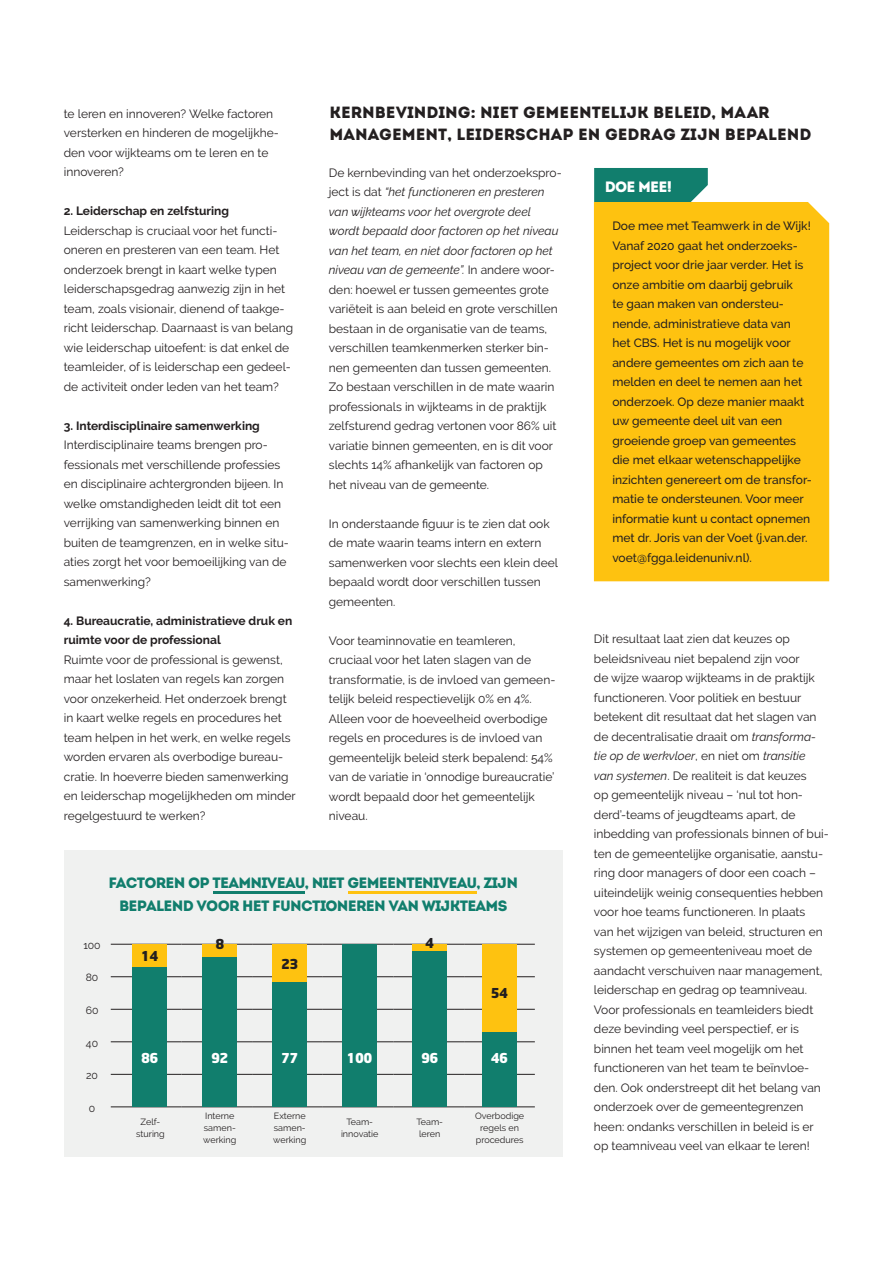
<style>
.page{position:relative;width:893px;height:1263px;background:#fff}
.page>*{position:absolute;margin:0;border:0;box-sizing:border-box;transform-origin:0 0}
.t1{font:16.2px/21px "Intro";color:#231f20}
.t2{font:15px/22.5px "Intro";letter-spacing:-.05em;color:#117e6d;text-align:center}
.t3{font:15px "Intro";letter-spacing:-.05em;color:#fff}
.t4{font:900 13.5px "Neo Sans";letter-spacing:-.05em;color:#fff}
.t5{font:900 13.5px "Neo Sans";color:#231f20}
.t6{font:12px/19.5px "Raleway";color:#231f20}
.t7{font:500 12px/19.5px "Raleway";color:#231f20}
.t8{font:700 12px/19.5px "Raleway";color:#231f20}
.t9{font:10.5px "Raleway";color:#231f20}
.t10{font:9px/12px "Raleway";color:#231f20;text-align:center}
.s1{font-style:italic}
</style>
<div class="page">
<div style="left:64px;top:850px;width:499px;height:307px;background:#f0f1f0"></div>
<div style="left:594px;top:202px;width:235px;height:379px;background:#fec210"></div>
<div style="left:594px;top:168px;width:114px;height:34px;background:#117e6d"></div>
<hr style="left:111px;top:944px;width:70px;height:1px;background:#231f20">
<hr style="left:181px;top:944px;width:71px;height:1px;background:#231f20">
<hr style="left:252px;top:944px;width:71px;height:1px;background:#231f20">
<hr style="left:323px;top:944px;width:70px;height:1px;background:#231f20">
<hr style="left:393px;top:944px;width:71px;height:1px;background:#231f20">
<hr style="left:464px;top:944px;width:71px;height:1px;background:#231f20">
<hr style="left:111px;top:976px;width:70px;height:1px;background:#231f20">
<hr style="left:181px;top:976px;width:71px;height:1px;background:#231f20">
<hr style="left:252px;top:976px;width:71px;height:1px;background:#231f20">
<hr style="left:323px;top:976px;width:70px;height:1px;background:#231f20">
<hr style="left:393px;top:976px;width:71px;height:1px;background:#231f20">
<hr style="left:464px;top:976px;width:71px;height:1px;background:#231f20">
<hr style="left:111px;top:1009px;width:70px;height:1px;background:#231f20">
<hr style="left:181px;top:1009px;width:71px;height:1px;background:#231f20">
<hr style="left:252px;top:1009px;width:71px;height:1px;background:#231f20">
<hr style="left:323px;top:1009px;width:70px;height:1px;background:#231f20">
<hr style="left:393px;top:1009px;width:71px;height:1px;background:#231f20">
<hr style="left:464px;top:1009px;width:71px;height:1px;background:#231f20">
<hr style="left:111px;top:1041px;width:70px;height:1px;background:#231f20">
<hr style="left:181px;top:1041px;width:71px;height:1px;background:#231f20">
<hr style="left:252px;top:1041px;width:71px;height:1px;background:#231f20">
<hr style="left:323px;top:1041px;width:70px;height:1px;background:#231f20">
<hr style="left:393px;top:1041px;width:71px;height:1px;background:#231f20">
<hr style="left:464px;top:1041px;width:71px;height:1px;background:#231f20">
<hr style="left:111px;top:1074px;width:70px;height:1px;background:#231f20">
<hr style="left:181px;top:1074px;width:71px;height:1px;background:#231f20">
<hr style="left:252px;top:1074px;width:71px;height:1px;background:#231f20">
<hr style="left:323px;top:1074px;width:70px;height:1px;background:#231f20">
<hr style="left:393px;top:1074px;width:71px;height:1px;background:#231f20">
<hr style="left:464px;top:1074px;width:71px;height:1px;background:#231f20">
<hr style="left:111px;top:1106px;width:70px;height:1px;background:#231f20">
<hr style="left:181px;top:1106px;width:71px;height:1px;background:#231f20">
<hr style="left:252px;top:1106px;width:71px;height:1px;background:#231f20">
<hr style="left:323px;top:1106px;width:70px;height:1px;background:#231f20">
<hr style="left:393px;top:1106px;width:71px;height:1px;background:#231f20">
<hr style="left:464px;top:1106px;width:71px;height:1px;background:#231f20">
<div style="left:133px;top:944px;width:34px;height:162px;background:#117e6d"></div>
<div style="left:203px;top:944px;width:34px;height:162px;background:#117e6d"></div>
<div style="left:273px;top:944px;width:34px;height:162px;background:#117e6d"></div>
<div style="left:343px;top:944px;width:34px;height:162px;background:#117e6d"></div>
<div style="left:413px;top:944px;width:34px;height:163px;background:#117e6d"></div>
<div style="left:483px;top:944px;width:34px;height:163px;background:#117e6d"></div>
<div style="left:133px;top:944px;width:34px;height:22px;background:#fec210"></div>
<div style="left:203px;top:944px;width:34px;height:13px;background:#fec210"></div>
<div style="left:273px;top:944px;width:34px;height:37px;background:#fec210"></div>
<div style="left:413px;top:944px;width:34px;height:6px;background:#fec210"></div>
<div style="left:483px;top:944px;width:34px;height:88px;background:#fec210"></div>
<hr style="left:348px;top:891px;width:128px;height:3px;background:#fec210">
<hr style="left:213px;top:891px;width:92px;height:3px;background:#117e6d">
<h1 class="t1" style="left:330px;top:102px;width:484px">KERNBEVINDING: NIET GEMEENTELIJK BELEID, MAAR<br>MANAGEMENT, LEIDERSCHAP EN GEDRAG ZIJN BEPALEND</h1>
<p class="t6" style="left:64px;top:104px;width:216px">te leren en innoveren? Welke factoren versterken en hinderen de mogelijkhe&shy;den voor wijkteams om te leren en te innoveren?</p>
<p class="t8" style="left:64px;top:201px;width:167px">2. Leiderschap en zelfsturing</p>
<p class="t6" style="left:64px;top:221px;width:231px">Leiderschap is cruciaal voor het functi&shy;oneren en presteren van een team. Het onderzoek brengt in kaart welke typen leiderschapsgedrag aanwezig zijn in het team, zoals visionair, dienend of taakge&shy;richt leiderschap. Daarnaast is van belang wie leiderschap uitoefent: is dat enkel de teamleider, of is leiderschap een gedeel&shy;de activiteit onder leden van het team?</p>
<p class="t8" style="left:64px;top:416px;width:198px">3. Interdisciplinaire samenwerking</p>
<p class="t6" style="left:64px;top:435px;width:227px">Interdisciplinaire teams brengen pro&shy;fessionals met verschillende professies en disciplinaire achtergronden bijeen. In welke omstandigheden leidt dit tot een verrijking van samenwerking binnen en buiten de teamgrenzen, en in welke situ&shy;aties zorgt het voor bemoeilijking van de samenwerking?</p>
<p class="t8" style="left:64px;top:611px;width:230px">4. Bureaucratie, administratieve druk en ruimte voor de professional</p>
<p class="t6" style="left:64px;top:650px;width:233px">Ruimte voor de professional is gewenst, maar het loslaten van regels kan zorgen voor onzekerheid. Het onderzoek brengt in kaart welke regels en procedures het team helpen in het werk, en welke regels worden ervaren als overbodige bureau&shy;cratie. In hoeverre bieden samenwerking en leiderschap mogelijkheden om minder regelgestuurd te werken?</p>
<p class="t6" style="left:329px;top:163px;width:234px">De kernbevinding van het onderzoekspro&shy;ject is dat <span class="s1">“het functioneren en presteren van wijkteams voor het overgrote deel wordt bepaald door factoren op het niveau van het team, en niet door factoren op het niveau van de gemeente”.</span> In andere woor&shy;den: hoewel er tussen gemeentes grote variëteit is aan beleid en grote verschillen bestaan in de organisatie van de teams, verschillen teamkenmerken sterker bin&shy;nen gemeenten dan tussen gemeenten.<br>Zo bestaan verschillen in de mate waarin professionals in wijkteams in de praktijk zelfsturend gedrag vertonen voor 86% uit variatie binnen gemeenten, en is dit voor slechts 14% afhankelijk van factoren op het niveau van de gemeente.</p>
<p class="t6" style="left:329px;top:514px;width:231px">In onderstaande figuur is te zien dat ook de mate waarin teams intern en extern samenwerken voor slechts een klein deel bepaald wordt door verschillen tussen gemeenten.</p>
<p class="t6" style="left:329px;top:631px;width:228px">Voor teaminnovatie en teamleren, cruciaal voor het laten slagen van de transformatie, is de invloed van gemeen&shy;telijk beleid respectievelijk 0% en 4%.<br>Alleen voor de hoeveelheid overbodige regels en procedures is de invloed van gemeentelijk beleid sterk bepalend: 54% van de variatie in ‘onnodige bureaucratie’ wordt bepaald door het gemeentelijk niveau.</p>
<p class="t3" style="left:605px;top:178px;width:69px">DOE MEE!</p>
<p class="t7" style="left:612px;top:216px;width:201px">Doe mee met Teamwerk in de Wijk!<br>Vanaf 2020 gaat het onderzoeks&shy;project voor drie jaar verder. Het is onze ambitie om daarbij gebruik<br>te gaan maken van ondersteu&shy;nende, administratieve data van het CBS. Het is nu mogelijk voor andere gemeentes om zich aan te melden en deel te nemen aan het onderzoek. Op deze manier maakt uw gemeente deel uit van een groeiende groep van gemeentes die met elkaar wetenschappelijke inzichten genereert om de transfor&shy;matie te ondersteunen. Voor meer informatie kunt u contact opnemen met dr. Joris van der Voet (j.van.der. voet@fgga.leidenuniv.nl).</p>
<p class="t6" style="left:594px;top:629px;width:236px">Dit resultaat laat zien dat keuzes op beleidsniveau niet bepalend zijn voor<br>de wijze waarop wijkteams in de praktijk functioneren. Voor politiek en bestuur betekent dit resultaat dat het slagen van de decentralisatie draait om <span class="s1">transforma&shy;tie op de werkvloer</span>, en niet om <span class="s1">transitie<br>van systemen</span>. De realiteit is dat keuzes<br>op gemeentelijk niveau – ‘nul tot hon&shy;derd’-teams of jeugdteams apart, de inbedding van professionals binnen of bui&shy;ten de gemeentelijke organisatie, aanstu&shy;ring door managers of door een coach – uiteindelijk weinig consequenties hebben voor hoe teams functioneren. In plaats<br>van het wijzigen van beleid, structuren en systemen op gemeenteniveau moet de aandacht verschuiven naar management, leiderschap en gedrag op teamniveau.<br>Voor professionals en teamleiders biedt deze bevinding veel perspectief, er is binnen het team veel mogelijk om het functioneren van het team te beïnvloe&shy;den. Ook onderstreept dit het belang van onderzoek over de gemeentegrenzen heen: ondanks verschillen in beleid is er op teamniveau veel van elkaar te leren!</p>
<p class="t2" style="left:108px;top:872px;width:411px">FACTOREN OP TEAMNIVEAU, NIET GEMEENTENIVEAU, ZIJN<br>BEPALEND VOOR HET FUNCTIONEREN VAN WIJKTEAMS</p>
<p class="t5" style="left:425px;top:937px;width:10px">4</p>
<p class="t5" style="left:215px;top:939px;width:10px">8</p>
<p class="t9" style="left:83px;top:939px;width:19px">100</p>
<p class="t9" style="left:86px;top:972px;width:14px">80</p>
<p class="t9" style="left:86px;top:1004px;width:14px">60</p>
<p class="t9" style="left:86px;top:1037px;width:14px">40</p>
<p class="t9" style="left:86px;top:1069px;width:13px">20</p>
<p class="t9" style="left:89px;top:1102px;width:8px">0</p>
<p class="t5" style="left:141px;top:950px;width:19px">14</p>
<p class="t5" style="left:281px;top:958px;width:19px">23</p>
<p class="t5" style="left:491px;top:988px;width:19px">54</p>
<p class="t4" style="left:141px;top:1052px;width:19px">86</p>
<p class="t4" style="left:211px;top:1052px;width:19px">92</p>
<p class="t4" style="left:281px;top:1052px;width:19px">77</p>
<p class="t4" style="left:347px;top:1052px;width:27px">100</p>
<p class="t4" style="left:421px;top:1052px;width:19px">96</p>
<p class="t4" style="left:491px;top:1052px;width:19px">46</p>
<p class="t10" style="left:136px;top:1115px;width:30px">Zelf&shy;sturing</p>
<p class="t10" style="left:273px;top:1109px;width:35px;text-align:justify">Externe samen&shy;werking</p>
<p class="t10" style="left:341px;top:1116px;width:39px">Team&shy;innovatie</p>
<p class="t10" style="left:416px;top:1116px;width:28px">Team&shy;leren</p>
<p class="t10" style="left:475px;top:1110px;width:51px">Overbodige regels en procedures</p>
<p class="t10" style="left:203px;top:1109px;width:35px;text-align:left">Interne samen&shy;werking</p>
</div>
